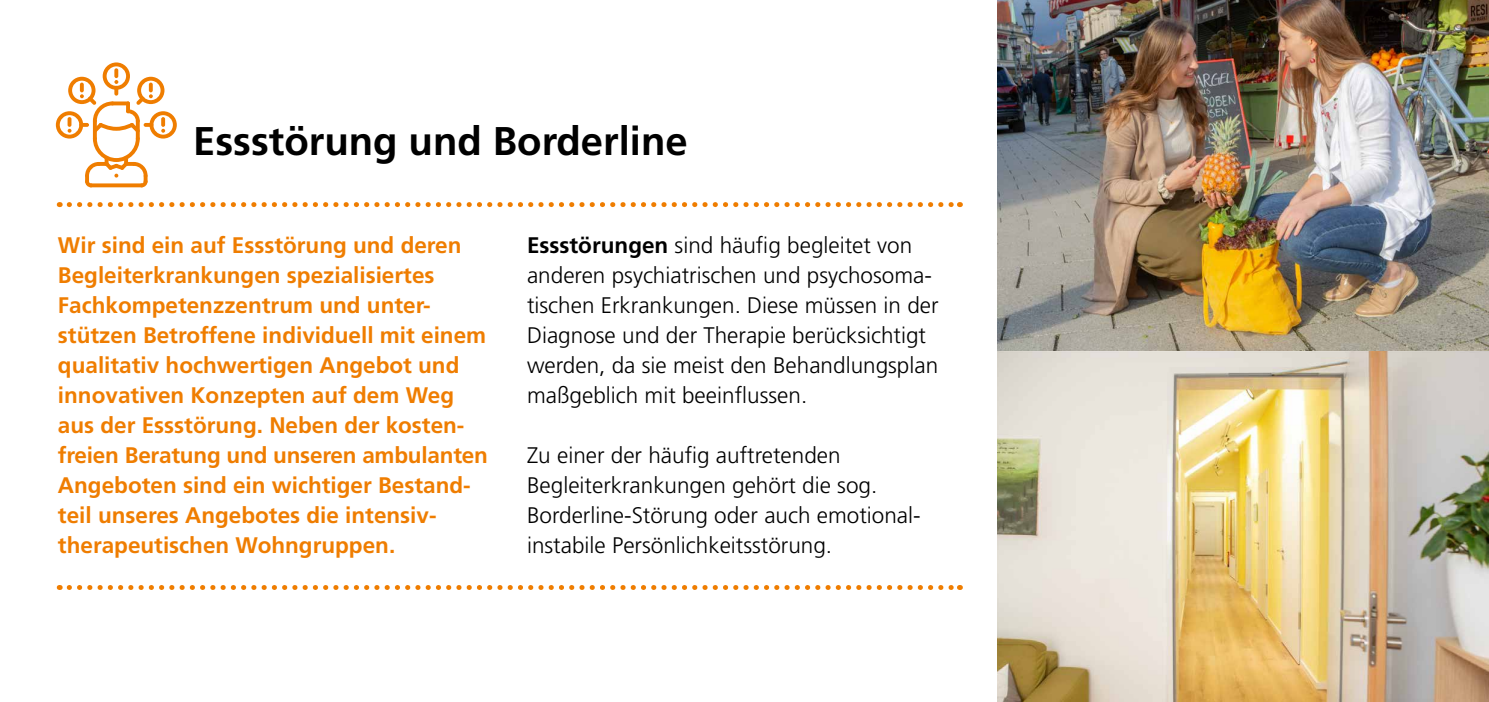
<style>
.page{position:relative;width:1489px;height:702px;background:#fff}
.page>*{position:absolute;margin:0;border:0;box-sizing:border-box;transform-origin:0 0}
.t1{font:700 40px "Frutiger";color:#000}
.t2{font:700 22.5px/30px "Frutiger";color:#ef7d00}
.t3{font:300 22.5px/30px "Frutiger";color:#000}
.s1{font-weight:700}
</style>
<div class="page">
<svg style="left:69px;top:202px;width:891px;height:5px"></svg>
<svg style="left:69px;top:585px;width:891px;height:5px"></svg>
<svg style="left:56px;top:62px;width:121px;height:125px"></svg>
<img style="left:997px;top:0;width:491px;height:702px">
<h1 class="t1" style="left:193px;top:118px;width:496px">Essstörung und Borderline</h1>
<p class="t2" style="left:58px;top:230px;width:431px">Wir sind ein auf Essstörung und deren Begleiterkrankungen spezialisiertes Fachkompetenzzentrum und unter&shy;stützen Betroffene individuell mit einem qualitativ hochwertigen Angebot und innovativen Konzepten auf dem Weg aus der Essstörung. Neben der kosten&shy;freien Beratung und unseren ambulanten Angeboten sind ein wichtiger Bestand&shy;teil unseres Angebotes die intensiv&shy;therapeutischen Wohngruppen.</p>
<p class="t3" style="left:527px;top:230px;width:413px"><span class="s1">Essstörungen</span> sind häufig begleitet von anderen psychiatrischen und psychosoma&shy;tischen Erkrankungen. Diese müssen in der Diagnose und der Therapie berücksichtigt werden, da sie meist den Behandlungsplan maßgeblich mit beeinflussen.</p>
<p class="t3" style="left:527px;top:440px;width:395px">Zu einer der häufig auftretenden Begleiterkrankungen gehört die sog.<br>Borderline-Störung oder auch emotional&shy;instabile Persönlichkeitsstörung.</p>
</div>
